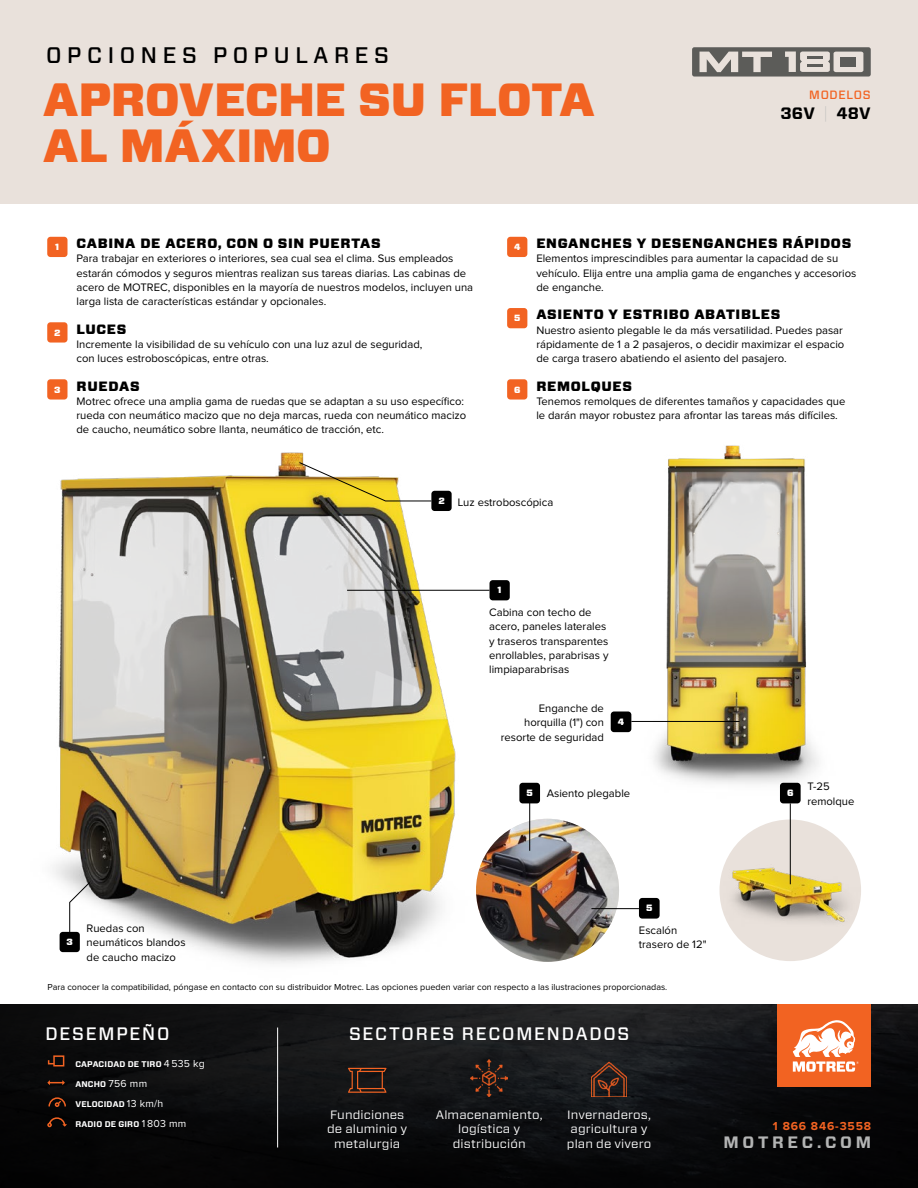
<style>
.page{position:relative;width:918px;height:1188px;background:#fff}
.page>*{position:absolute;margin:0;border:0;box-sizing:border-box;transform-origin:0 0}
.t1{font:900 46.5px/46.5px "Forza";letter-spacing:-.01em;color:#f26322}
.t2{font:500 22.5px "Forza";letter-spacing:.25em;color:#000}
.t3{font:500 18px "Forza";letter-spacing:.1em;color:#fff}
.t4{font:700 16.5px "Forza";letter-spacing:.225em;color:#b3b4b4}
.t5{font:700 16.5px "Forza";letter-spacing:.01em;color:#000}
.t6{font:900 13.5px "Forza";letter-spacing:.05em;color:#000}
.t7{font:12px/14.4px "Forza";letter-spacing:.01em;color:#fff;text-align:center;scale:1.07 1}
.t8{font:700 12px "Proxima Nova";letter-spacing:.07em;color:#f26322}
.t9{font:500 12px "Forza";letter-spacing:.06em;color:#f26322}
.t10{font:11.25px/14.2px "Proxima Nova";color:#000}
.t11{font:900 9.15px "Forza";color:#fff}
.t12{font:9px "Proxima Nova";color:#000}
.t13{font:900 9px "Forza";color:#fff}
.t14{font:700 8.25px "Forza";letter-spacing:.02em;color:#fff}
.s1{font-weight:100;color:#b3b4b4}
.s2{font-family:"Proxima Nova";font-weight:400;font-size:10.5px}
</style>
<div class="page">
<img style="left:0;top:379px;width:713px;height:626px">
<img style="left:428px;top:379px;width:391px;height:463px">
<div style="left:0;top:0;width:918px;height:203px;background:#e9e1db"></div>
<img style="left:0;top:1005px;width:918px;height:183px">
<div style="left:490px;top:580px;width:20px;height:20px;background:#000;border-radius:3px"></div>
<div style="left:431px;top:491px;width:21px;height:20px;background:#000;border-radius:3px"></div>
<img style="left:471px;top:1060px;width:37px;height:37px">
<img style="left:591px;top:1061px;width:36px;height:36px">
<hr style="left:277px;top:1028px;width:1px;height:120px;background:#fff">
<div style="left:53px;top:1055px;width:11px;height:11px;border:2px solid #f26322"></div>
<svg style="left:47px;top:1059px;width:9px;height:6px"></svg>
<svg style="left:47px;top:1080px;width:18px;height:5px"></svg>
<svg style="left:48px;top:1097px;width:19px;height:11px"></svg>
<svg style="left:47px;top:1117px;width:20px;height:11px"></svg>
<div style="left:777px;top:1005px;width:94px;height:82px;background:#f26322"></div>
<svg style="left:793px;top:1020px;width:66px;height:52px"></svg>
<div style="left:47px;top:237px;width:21px;height:20px;background:#f26322;border-radius:3px"></div>
<div style="left:47px;top:322px;width:21px;height:21px;background:#f26322;border-radius:3px"></div>
<div style="left:47px;top:379px;width:21px;height:21px;background:#f26322;border-radius:3px"></div>
<div style="left:507px;top:237px;width:20px;height:20px;background:#f26322;border-radius:3px"></div>
<div style="left:507px;top:308px;width:20px;height:20px;background:#f26322;border-radius:3px"></div>
<div style="left:507px;top:379px;width:20px;height:21px;background:#f26322;border-radius:3px"></div>
<hr style="left:347px;top:590px;width:143px;height:1px;background:#000">
<hr style="left:631px;top:721px;width:109px;height:1px;background:#000">
<svg style="left:692px;top:47px;width:179px;height:30px"></svg>
<svg style="left:348px;top:1068px;width:39px;height:25px"></svg>
<div style="left:611px;top:712px;width:20px;height:20px;background:#000;border-radius:3px"></div>
<div style="left:60px;top:932px;width:20px;height:20px;background:#000;border-radius:3px"></div>
<svg style="left:298px;top:462px;width:134px;height:40px"></svg>
<img style="left:476px;top:819px;width:143px;height:143px;border-radius:72px">
<div style="left:720px;top:820px;width:141px;height:141px;background:#e9e1db;border-radius:50%"></div>
<img style="left:720px;top:820px;width:141px;height:129px">
<hr style="left:529px;top:800px;width:1px;height:51px;background:#000">
<div style="left:780px;top:783px;width:21px;height:20px;background:#000;border-radius:3px"></div>
<hr style="left:790px;top:803px;width:1px;height:81px;background:#000">
<svg style="left:69px;top:881px;width:22px;height:55px"></svg>
<div style="left:519px;top:783px;width:21px;height:20px;background:#000;border-radius:3px"></div>
<hr style="left:591px;top:908px;width:48px;height:1px;background:#000">
<div style="left:639px;top:898px;width:21px;height:21px;background:#000;border-radius:3px"></div>
<h2 class="t2" style="left:46px;top:40px;width:344px">OPCIONES POPULARES</h2>
<h1 class="t1" style="left:43px;top:77px;width:553px">APROVECHE SU FLOTA<br>AL MÁXIMO</h1>
<p class="t9" style="left:809px;top:87px;width:63px">MODELOS</p>
<h3 class="t5" style="left:780px;top:102px;width:92px">36V <span class="s1">|</span> 48V</h3>
<p class="t13" style="left:55px;top:241px;width:6px">1</p>
<p class="t6" style="left:76px;top:234px;width:306px">CABINA DE ACERO, CON O SIN PUERTAS</p>
<p class="t10" style="left:76px;top:252px;width:398px">Para trabajar en exteriores o interiores, sea cual sea el clima. Sus empleados estarán cómodos y seguros mientras realizan sus tareas diarias. Las cabinas de acero de MOTREC, disponibles en la mayoría de nuestros modelos, incluyen una larga lista de características estándar y opcionales.</p>
<p class="t6" style="left:54px;top:320px;width:74px"><sub>2</sub> LUCES</p>
<p class="t10" style="left:76px;top:337px;width:347px">Incremente la visibilidad de su vehículo con una luz azul de seguridad, con luces estroboscópicas, entre otras.</p>
<p class="t6" style="left:54px;top:377px;width:87px"><sub>3</sub> RUEDAS</p>
<p class="t10" style="left:76px;top:394px;width:391px">Motrec ofrece una amplia gama de ruedas que se adaptan a su uso específico: rueda con neumático macizo que no deja marcas, rueda con neumático macizo de caucho, neumático sobre llanta, neumático de tracción, etc.</p>
<p class="t6" style="left:514px;top:234px;width:339px"><sub>4</sub> ENGANCHES Y DESENGANCHES RÁPIDOS</p>
<p class="t10" style="left:536px;top:252px;width:322px">Elementos imprescindibles para aumentar la capacidad de su vehículo. Elija entre una amplia gama de enganches y accesorios de enganche.</p>
<p class="t6" style="left:514px;top:305px;width:268px"><sub>5</sub> ASIENTO Y ESTRIBO ABATIBLES</p>
<p class="t10" style="left:536px;top:323px;width:310px">Nuestro asiento plegable le da más versatilidad. Puedes pasar rápidamente de 1 a 2 pasajeros, o decidir maximizar el espacio de carga trasero abatiendo el asiento del pasajero.</p>
<p class="t6" style="left:514px;top:377px;width:119px"><sub>6</sub> REMOLQUES</p>
<p class="t10" style="left:536px;top:394px;width:310px">Tenemos remolques de diferentes tamaños y capacidades que le darán mayor robustez para afrontar las tareas más difíciles.</p>
<p class="t10" style="left:438px;top:495px;width:117px"><sup>2</sup> Luz estroboscópica</p>
<p class="t13" style="left:498px;top:584px;width:6px">1</p>
<p class="t10" style="left:489px;top:606px;width:121px">Cabina con techo de acero, paneles laterales y traseros transparentes enrollables, parabrisas y limpiaparabrisas</p>
<p class="t10" style="left:501px;top:702px;width:105px;text-align:right">Enganche de horquilla (1") con resorte de seguridad</p>
<p class="t11" style="left:618px;top:716px;width:8px">4</p>
<p class="t13" style="left:67px;top:936px;width:8px">3</p>
<p class="t10" style="left:87px;top:922px;width:101px">Ruedas con neumáticos blandos de caucho macizo</p>
<p class="t11" style="left:527px;top:787px;width:8px">5</p>
<p class="t10" style="left:547px;top:787px;width:85px">Asiento plegable</p>
<p class="t11" style="left:646px;top:902px;width:8px">5</p>
<p class="t10" style="left:639px;top:924px;width:69px">Escalón trasero de 12"</p>
<p class="t12" style="left:48px;top:983px;width:621px">Para conocer la compatibilidad, póngase en contacto con su distribuidor Motrec. Las opciones pueden variar con respecto a las ilustraciones proporcionadas.</p>
<p class="t11" style="left:787px;top:787px;width:8px">6</p>
<p class="t10" style="left:807px;top:780px;width:49px">T-25 remolque</p>
<h3 class="t3" style="left:45px;top:1022px;width:126px">DESEMPEÑO</h3>
<p class="t14" style="left:75px;top:1058px;width:131px">CAPACIDAD DE TIRO <span class="s2">4 535 kg</span></p>
<p class="t14" style="left:75px;top:1078px;width:73px">ANCHO <span class="s2">756 mm</span></p>
<p class="t14" style="left:75px;top:1099px;width:89px">VELOCIDAD <span class="s2">13 km/h</span></p>
<p class="t14" style="left:75px;top:1119px;width:112px">RADIO DE GIRO <span class="s2">1 803 mm</span></p>
<h3 class="t3" style="left:349px;top:1022px;width:282px">SECTORES RECOMENDADOS</h3>
<p class="t7" style="left:327px;top:1107px;width:77px">Fundiciones de aluminio y metalurgia</p>
<p class="t7" style="left:436px;top:1107px;width:101px">Almacenamiento, logística y distribución</p>
<p class="t7" style="left:567px;top:1107px;width:80px">Invernaderos, agricultura y plan de vivero</p>
<p class="t8" style="left:773px;top:1120px;width:100px">1 866 846-3558</p>
<h3 class="t4" style="left:723px;top:1131px;width:149px">MOTREC.COM</h3>
</div>
